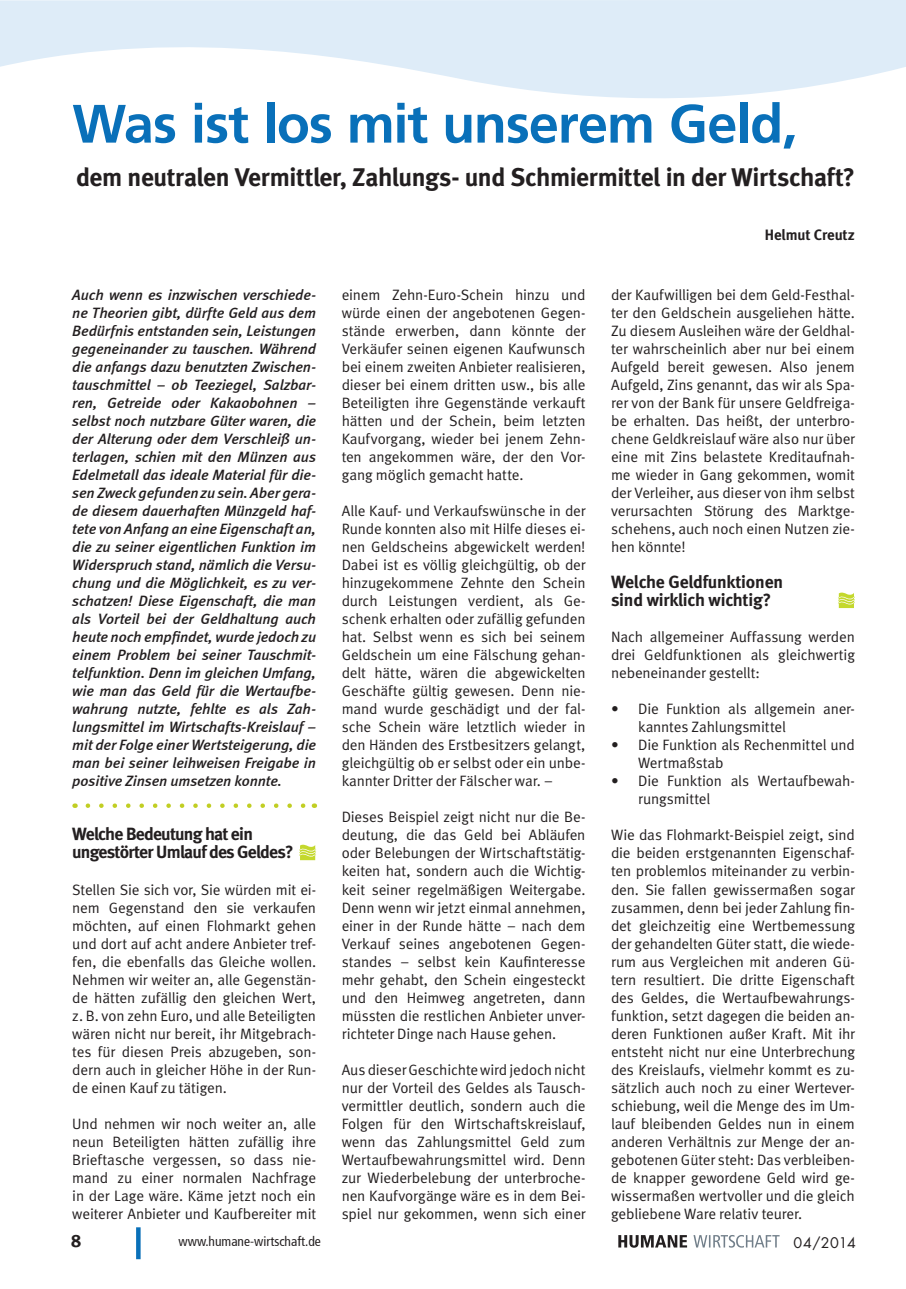
<style>
.page{position:relative;width:906px;height:1289px;background:#fff}
.page>*{position:absolute;margin:0;border:0;box-sizing:border-box;transform-origin:0 0}
.Headline_1{font:700 54px "Frutiger 65";letter-spacing:-.02em;color:#0970b9}
.Headline_2{font:700 25.5px "Meta";letter-spacing:-.02em;color:#231f20}
.t1{font:18px "Meta Bold LF";color:#231f20}
.Fließtext_Meta_Norma{font:700 17.7px/18px "Meta";letter-spacing:-.04em;color:#231f20}
.Fließtext_Meta_Norma-2{font:700 17.7px/18px "Meta";letter-spacing:-.01em;color:#231f20}
.Fließtext_Meta_Norma-3{font:15px/18px "Meta Normal";letter-spacing:-.01em;color:#231f20;text-align:justify}
.Einleitungstext{font:italic 500 15px/18px "Meta";letter-spacing:-.005em;color:#231f20;text-align:justify}
.Autor{font:700 15px "Meta";letter-spacing:-.005em;color:#231f20}
.t2{font:14.25px "Futura";letter-spacing:.01em;color:#231f20}
.t3{font:condensed 13.5px "Frutiger 57";color:#231f20}
</style>
<div class="page">
<div style="left:136px;top:1227px;width:5px;height:32px;background:#0970b9"></div>
<svg style="left:618px;top:1235px;width:69px;height:12px"></svg>
<svg style="left:693px;top:1235px;width:86px;height:12px"></svg>
<svg style="left:88px;top:803px;width:218px;height:5px"></svg>
<svg style="left:299px;top:844px;width:17px;height:16px"></svg>
<svg style="left:838px;top:592px;width:17px;height:16px"></svg>
<svg style="left:0;top:0;width:906px;height:98px;fill:#deecf8"></svg>
<p class="Headline_1" style="left:72px;top:92px;width:726px">Was ist los mit unserem Geld,</p>
<p class="Headline_2" style="left:76px;top:162px;width:780px">dem neutralen Vermittler, Zahlungs- und Schmiermittel in der Wirtschaft?</p>
<p class="Autor" style="left:765px;top:226px;width:92px">Helmut Creutz</p>
<p class="Einleitungstext" style="left:72px;top:286px;width:245px">Auch wenn es inzwischen verschiede&shy;ne Theorien gibt, dürfte Geld aus dem Bedürfnis entstanden sein, Leistungen gegeneinander zu tauschen. Während die anfangs dazu benutzten Zwischen&shy;tauschmittel – ob Teeziegel, Salzbar&shy;ren, Getreide oder Kakaobohnen – selbst noch nutzbare Güter waren, die der Alterung oder dem Verschleiß un&shy;terlagen, schien mit den Münzen aus Edelmetall das ideale Material für die&shy;sen Zweck gefunden zu sein. Aber gera&shy;de diesem dauerhaften Münzgeld haf&shy;tete von Anfang an eine Eigenschaft an, die zu seiner eigentlichen Funktion im Widerspruch stand, nämlich die Versu&shy;chung und die Möglichkeit, es zu ver&shy;schatzen! Diese Eigenschaft, die man als Vorteil bei der Geldhaltung auch heute noch empfindet, wurde jedoch zu einem Problem bei seiner Tauschmit&shy;telfunktion. Denn im gleichen Umfang, wie man das Geld für die Wertaufbe&shy;wahrung nutzte, fehlte es als Zah&shy;lungsmittel im Wirtschafts-Kreislauf – mit der Folge einer Wertsteigerung, die man bei seiner leihweisen Freigabe in positive Zinsen umsetzen konnte.</p>
<p class="Fließtext_Meta_Norma" style="left:72px;top:825px;width:223px">Welche Bedeutung hat ein ungestörter Umlauf des Geldes?</p>
<p class="Fließtext_Meta_Norma-3" style="left:72px;top:880px;width:245px">Stellen Sie sich vor, Sie würden mit ei&shy;nem Gegenstand den sie verkaufen möchten, auf einen Flohmarkt gehen und dort auf acht andere Anbieter tref&shy;fen, die ebenfalls das Gleiche wollen.<br>Nehmen wir weiter an, alle Gegenstän&shy;de hätten zufällig den gleichen Wert, z. B. von zehn Euro, und alle Beteiligten wären nicht nur bereit, ihr Mitgebrach&shy;tes für diesen Preis abzugeben, son&shy;dern auch in gleicher Höhe in der Run&shy;de einen Kauf zu tätigen.</p>
<p class="Fließtext_Meta_Norma-3" style="left:72px;top:1114px;width:245px">Und nehmen wir noch weiter an, alle neun Beteiligten hätten zufällig ihre Brieftasche vergessen, so dass nie&shy;mand zu einer normalen Nachfrage in der Lage wäre. Käme jetzt noch ein weiterer Anbieter und Kaufbereiter mit</p>
<p class="Fließtext_Meta_Norma-3" style="left:342px;top:286px;width:245px">einem Zehn-Euro-Schein hinzu und würde einen der angebotenen Gegen&shy;stände erwerben, dann könnte der Verkäufer seinen eigenen Kaufwunsch bei einem zweiten Anbieter realisieren, dieser bei einem dritten usw., bis alle Beteiligten ihre Gegenstände verkauft hätten und der Schein, beim letzten Kaufvorgang, wieder bei jenem Zehn&shy;ten angekommen wäre, der den Vor&shy;gang möglich gemacht hatte.</p>
<p class="Fließtext_Meta_Norma-3" style="left:342px;top:502px;width:245px">Alle Kauf- und Verkaufswünsche in der Runde konnten also mit Hilfe dieses ei&shy;nen Geldscheins abgewickelt werden!<br>Dabei ist es völlig gleichgültig, ob der hinzugekommene Zehnte den Schein durch Leistungen verdient, als Ge&shy;schenk erhalten oder zufällig gefunden hat. Selbst wenn es sich bei seinem Geldschein um eine Fälschung gehan&shy;delt hätte, wären die abgewickelten Geschäfte gültig gewesen. Denn nie&shy;mand wurde geschädigt und der fal&shy;sche Schein wäre letztlich wieder in den Händen des Erstbesitzers gelangt, gleichgültig ob er selbst oder ein unbe&shy;kannter Dritter der Fälscher war. –</p>
<p class="Fließtext_Meta_Norma-3" style="left:342px;top:808px;width:245px">Dieses Beispiel zeigt nicht nur die Be&shy;deutung, die das Geld bei Abläufen oder Belebungen der Wirtschaftstätig&shy;keiten hat, sondern auch die Wichtig&shy;keit seiner regelmäßigen Weitergabe.<br>Denn wenn wir jetzt einmal annehmen, einer in der Runde hätte – nach dem Verkauf seines angebotenen Gegen&shy;standes – selbst kein Kaufinteresse mehr gehabt, den Schein eingesteckt und den Heimweg angetreten, dann müssten die restlichen Anbieter unver&shy;richteter Dinge nach Hause gehen.</p>
<p class="Fließtext_Meta_Norma-3" style="left:342px;top:1060px;width:245px">Aus dieser Geschichte wird jedoch nicht nur der Vorteil des Geldes als Tausch&shy;vermittler deutlich, sondern auch die Folgen für den Wirtschaftskreislauf, wenn das Zahlungsmittel Geld zum Wertaufbewahrungsmittel wird. Denn zur Wiederbelebung der unterbroche&shy;nen Kaufvorgänge wäre es in dem Bei&shy;spiel nur gekommen, wenn sich einer</p>
<p class="Fließtext_Meta_Norma-3" style="left:611px;top:286px;width:245px">der Kaufwilligen bei dem Geld-Festhal&shy;ter den Geldschein ausgeliehen hätte.<br>Zu diesem Ausleihen wäre der Geldhal&shy;ter wahrscheinlich aber nur bei einem Aufgeld bereit gewesen. Also jenem Aufgeld, Zins genannt, das wir als Spa&shy;rer von der Bank für unsere Geldfreiga&shy;be erhalten. Das heißt, der unterbro&shy;chene Geldkreislauf wäre also nur über eine mit Zins belastete Kreditaufnah&shy;me wieder in Gang gekommen, womit der Verleiher, aus dieser von ihm selbst verursachten Störung des Marktge&shy;schehens, auch noch einen Nutzen zie&shy;hen könnte!</p>
<p class="Fließtext_Meta_Norma-2" style="left:611px;top:573px;width:173px">Welche Geldfunktionen sind wirklich wichtig?</p>
<p class="Fließtext_Meta_Norma-3" style="left:611px;top:628px;width:245px">Nach allgemeiner Auffassung werden drei Geldfunktionen als gleichwertig nebeneinander gestellt:</p>
<p class="Fließtext_Meta_Norma-3" style="left:638px;top:700px;width:218px;text-indent:-27px">• Die Funktion als allgemein aner&shy;kanntes Zahlungsmittel</p>
<p class="Fließtext_Meta_Norma-3" style="left:638px;top:736px;width:218px;text-indent:-27px">• Die Funktion als Rechenmittel und<br>Wertmaßstab</p>
<p class="Fließtext_Meta_Norma-3" style="left:638px;top:772px;width:218px;text-indent:-27px">• Die Funktion als Wertaufbewah&shy;rungsmittel</p>
<p class="Fließtext_Meta_Norma-3" style="left:611px;top:826px;width:245px">Wie das Flohmarkt-Beispiel zeigt, sind die beiden erstgenannten Eigenschaf&shy;ten problemlos miteinander zu verbin&shy;den. Sie fallen gewissermaßen sogar zusammen, denn bei jeder Zahlung fin&shy;det gleichzeitig eine Wertbemessung der gehandelten Güter statt, die wiede&shy;rum aus Vergleichen mit anderen Gü&shy;tern resultiert. Die dritte Eigenschaft des Geldes, die Wertaufbewahrungs&shy;funktion, setzt dagegen die beiden an&shy;deren Funktionen außer Kraft. Mit ihr entsteht nicht nur eine Unterbrechung des Kreislaufs, vielmehr kommt es zu&shy;sätzlich auch noch zu einer Wertever&shy;schiebung, weil die Menge des im Um&shy;lauf bleibenden Geldes nun in einem anderen Verhältnis zur Menge der an&shy;gebotenen Güter steht: Das verbleiben&shy;de knapper gewordene Geld wird ge&shy;wissermaßen wertvoller und die gleich gebliebene Ware relativ teurer.</p>
<p class="t1" style="left:71px;top:1230px;width:12px">8</p>
<p class="t3" style="left:179px;top:1233px;width:144px">www.humane-wirtschaft.de</p>
<p class="t2" style="left:793px;top:1233px;width:64px">04/2014</p>
</div>
